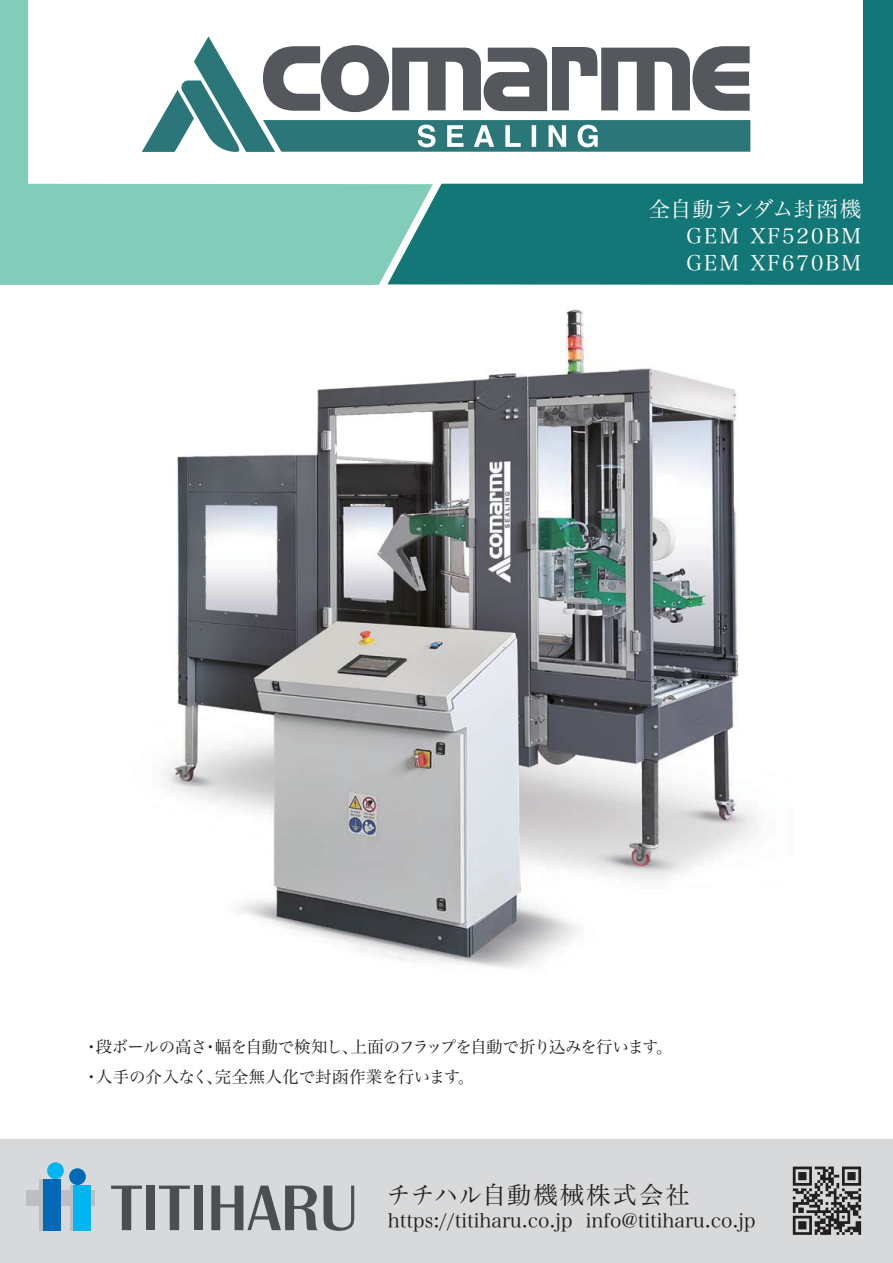
<style>
.page{position:relative;width:893px;height:1263px;background:#fff}
.page>*{position:absolute;margin:0;border:0;box-sizing:border-box;transform-origin:0 0}
.t1{font:24px "Hira Min Pro N W3";letter-spacing:.1em;color:#231f20}
.t2{font:21px/27px "Hira Min Pro N W3";letter-spacing:.1em;color:#fff;text-align:justify}
.t3{font:19.5px "Hira Min Pro N W3";color:#231f20}
.t4{font:16.5px/30px "Hira Min Pro N W3";letter-spacing:-.025em;color:#231f20}
</style>
<div class="page">
<div style="left:433px;top:184px;width:460px;height:101px;background:#137777"></div>
<div style="left:0;top:0;width:27px;height:202px;background:#82cdba"></div>
<div style="left:864px;top:0;width:29px;height:200px;background:#137777"></div>
<svg style="left:0;top:184px;width:433px;height:101px;background:#7fcab8"></svg>
<svg style="left:142px;top:36px;width:608px;height:116px"></svg>
<div style="left:0;top:1139px;width:893px;height:124px;background:#d8d9db"></div>
<svg style="left:793px;top:1166px;width:68px;height:69px"></svg>
<svg style="left:111px;top:1185px;width:31px;height:45px"></svg>
<div style="left:146px;top:1185px;width:9px;height:45px;background:#4a4f54"></div>
<svg style="left:159px;top:1185px;width:31px;height:45px"></svg>
<div style="left:194px;top:1185px;width:9px;height:45px;background:#4a4f54"></div>
<svg style="left:211px;top:1185px;width:143px;height:46px"></svg>
<div style="left:26px;top:1190px;width:69px;height:15px;background:#bdbec1"></div>
<hr style="left:40px;top:1179px;width:3px;height:52px;background:#bdbec1">
<div style="left:43px;top:1179px;width:18px;height:52px;background:#0169b5"></div>
<div style="left:47px;top:1162px;width:17px;height:17px;background:#00b5f0;border-radius:50%"></div>
<div style="left:69px;top:1168px;width:17px;height:17px;background:#0169b5;border-radius:50%"></div>
<hr style="left:70px;top:1185px;width:3px;height:46px;background:#bdbec1">
<div style="left:73px;top:1185px;width:18px;height:46px;background:#00b5f0"></div>
<img style="left:162px;top:309px;width:597px;height:659px">
<p class="t2" style="left:686px;top:194px;width:176px;text-indent:-38px">全自動ランダム封函機GEM XF520BM GEM XF670BM</p>
<p class="t4" style="left:83px;top:1030px;width:591px">・段ボールの高さ・幅を自動で検知し、上面のフラップを自動で折り込みを行います。・人手の介入なく、完全無人化で封函作業を行います。</p>
<h1 class="t1" style="left:387px;top:1175px;width:304px">チチハル自動機械株式会社</h1>
<p class="t3" style="left:388px;top:1204px;width:369px">https://titiharu.co.jp info@titiharu.co.jp</p>
</div>
